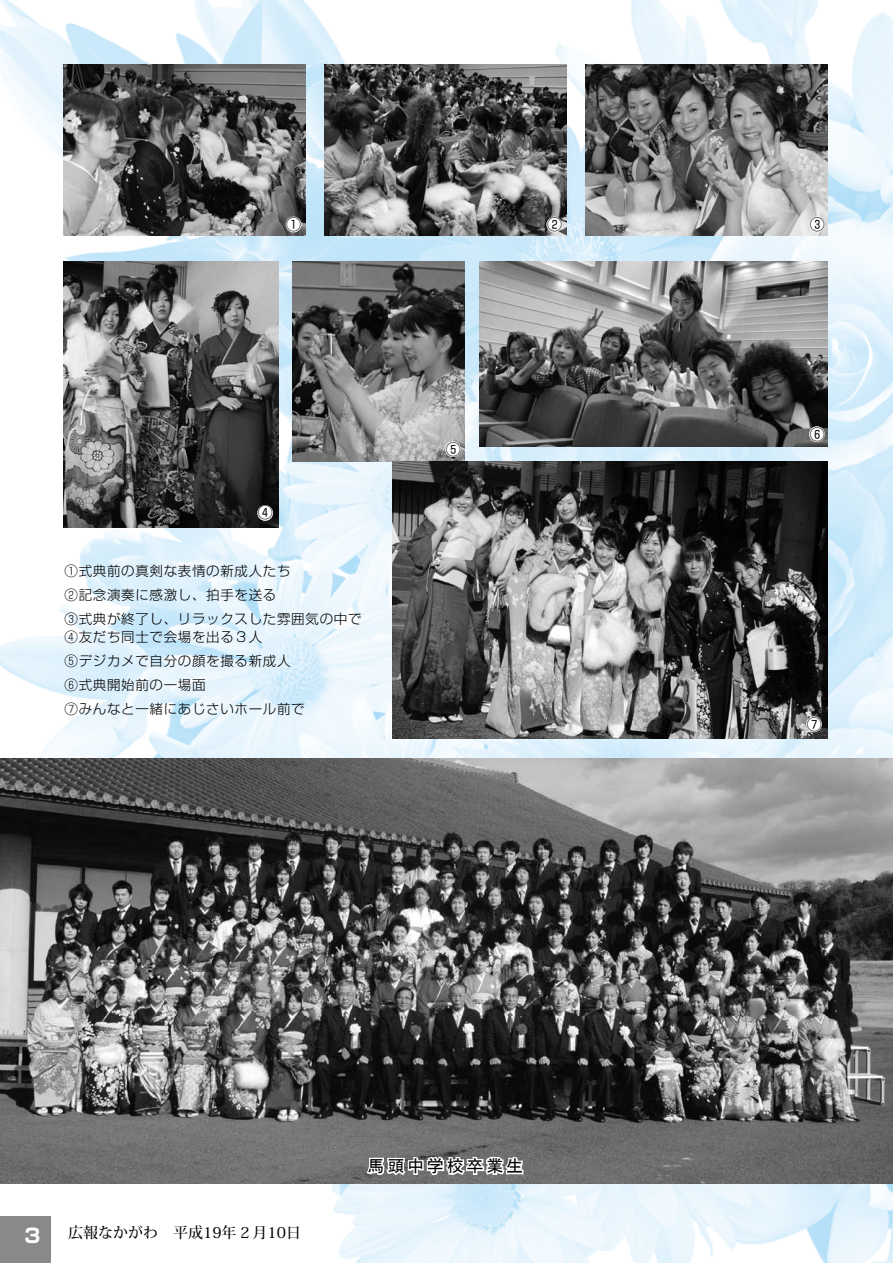
<style>
.page{position:relative;width:893px;height:1263px;background:#fff}
.page>*{position:absolute;margin:0;border:0;box-sizing:border-box;transform-origin:0 0}
.t1{font:700 19.5px "Shin Go Pro";color:#fff}
.t2{font:16.5px "Motoya Gothic W3 90 msp RKSJ H";letter-spacing:.2em;color:#000}
.t3{font:500 15px "Koz Min Std";color:#000}
.t4{font:15px "Shin Go Pro";color:#000}
.t5{font:300 13.5px/24px "Shin Go Pro";letter-spacing:.05em;color:#000}
</style>
<div class="page">
<img style="left:0;top:0;width:893px;height:1263px">
<div style="left:0;top:1216px;width:51px;height:47px;background:#898989"></div>
<img style="left:63px;top:65px;width:242px;height:171px">
<img style="left:0;top:758px;width:893px;height:425px">
<svg style="left:364px;top:1151px;width:161px;height:41px"></svg>
<img style="left:324px;top:65px;width:242px;height:171px">
<img style="left:585px;top:65px;width:243px;height:171px">
<img style="left:63px;top:261px;width:215px;height:266px">
<img style="left:292px;top:261px;width:173px;height:200px">
<img style="left:480px;top:261px;width:348px;height:185px">
<img style="left:393px;top:461px;width:435px;height:278px">
<div style="left:286px;top:217px;width:16px;height:15px;background:#fff;border-radius:50%"></div>
<div style="left:546px;top:217px;width:16px;height:15px;background:#fff;border-radius:50%"></div>
<div style="left:809px;top:217px;width:16px;height:15px;background:#fff;border-radius:50%"></div>
<div style="left:257px;top:505px;width:16px;height:16px;background:#fff;border-radius:50%"></div>
<div style="left:445px;top:441px;width:16px;height:16px;background:#fff;border-radius:50%"></div>
<div style="left:806px;top:716px;width:16px;height:16px;background:#fff;border-radius:50%"></div>
<div style="left:809px;top:426px;width:16px;height:16px;background:#fff;border-radius:50%"></div>
<p class="t4" style="left:286px;top:212px;width:16px">1</p>
<p class="t4" style="left:258px;top:500px;width:16px">4</p>
<p class="t5" style="left:64px;top:557px;width:298px">①式典前の真剣な表情の新成人たち<br>②記念演奏に感激し、拍手を送る<br>③式典が終了し、リラックスした雰囲気の中で</p>
<p class="t5" style="left:64px;top:623px;width:242px">④友だち同士で会場を出る３人<br>⑤デジカメで自分の顔を撮る新成人<br>⑥式典開始前の一場面<br>⑦みんなと一緒にあじさいホール前で</p>
<p class="t4" style="left:446px;top:437px;width:16px">5</p>
<p class="t4" style="left:547px;top:212px;width:16px">2</p>
<h1 class="t1" style="left:25px;top:1220px;width:17px">3</h1>
<p class="t3" style="left:68px;top:1223px;width:235px">広報なかがわ　平成19年２月10日</p>
<p class="t2" style="left:368px;top:1158px;width:157px">馬頭中学校卒業生</p>
<p class="t4" style="left:810px;top:212px;width:16px">3</p>
<p class="t4" style="left:810px;top:422px;width:16px">6</p>
<p class="t4" style="left:807px;top:712px;width:16px">7</p>
</div>
